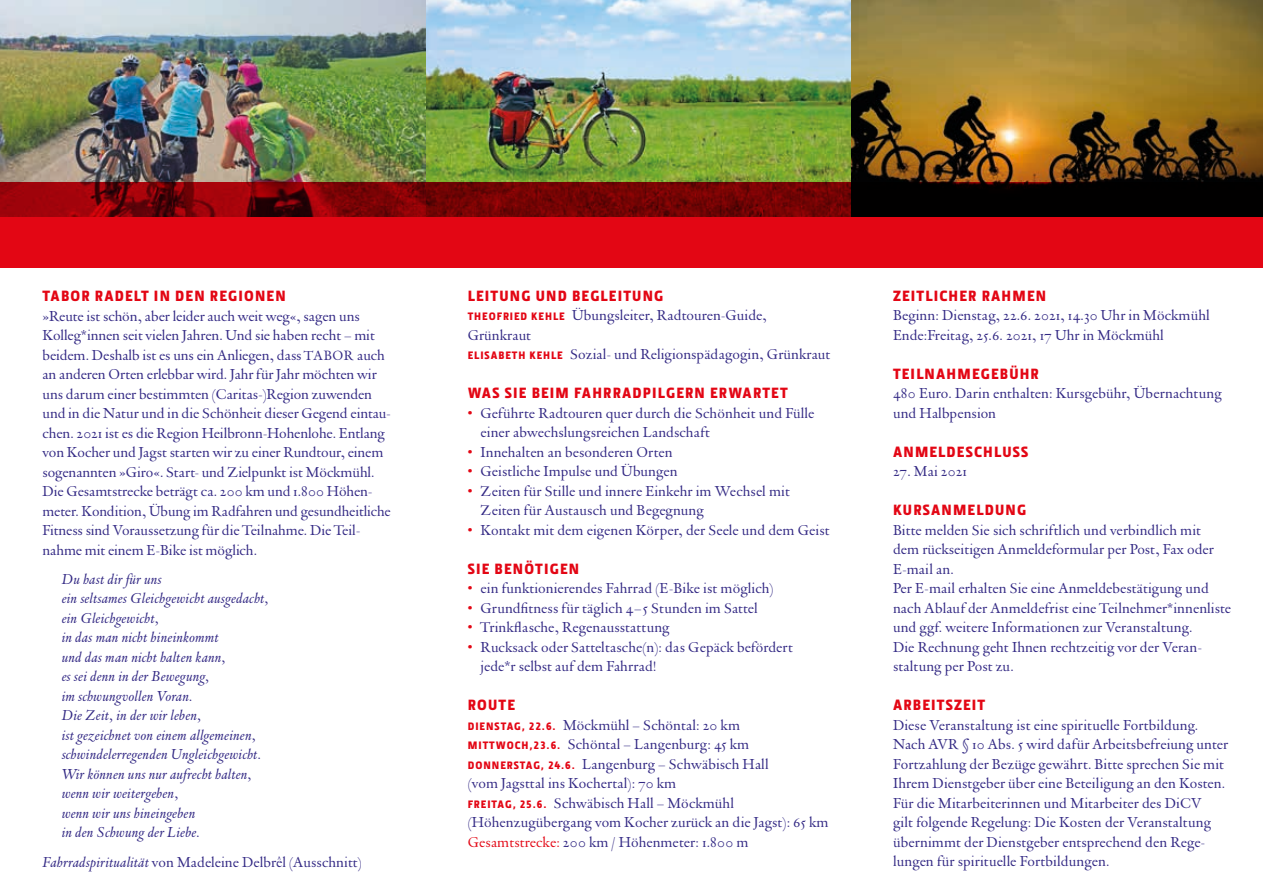
<style>
.page{position:relative;width:1263px;height:893px;background:#fff}
.page>*{position:absolute;margin:0;border:0;box-sizing:border-box;transform-origin:0 0}
.t1{font:15px/19.5px "DTL Vanden Keere D";letter-spacing:.01em;color:#312783}
.t2{font:italic 15px/19.5px "DTL Vanden Keere D";letter-spacing:.015em;color:#312783}
.t3{font:900 15px "Section";letter-spacing:.08em;color:#e30614}
.t4{font:15px "DTL Vanden Keere D Caps";letter-spacing:.01em;color:#312783}
.s1{font-size:14.1px}
.s2{font-family:"DTL Vanden Keere D Caps"}
.s3{font-style:italic}
.s4{font-family:"Section";font-weight:900;font-size:10.8px;color:#e30614}
.s5{color:#e30614}
.s6{font-family:"Section Black Caps";font-size:10.8px;color:#e30614}
.s7{font-family:"DTL Vanden Keere D"}
</style>
<div class="page">
<img style="left:0;top:0;width:1263px;height:183px">
<svg style="left:0;top:183px;width:1263px;height:85px;background:#a9040d"></svg>
<p class="t3" style="left:43px;top:288px;width:245px">TABOR RADELT IN DEN REGIONEN</p>
<p class="t1" style="left:43px;top:306px;width:350px">»Reute ist schön, aber leider auch weit weg«, sagen uns Kolleg*innen seit vielen Jahren. Und sie haben recht – mit beidem. Deshalb ist es uns ein Anliegen, dass <span class="s1">TABOR</span> auch an anderen Orten erlebbar wird. Jahr für Jahr möchten wir uns darum einer bestimmten (Caritas-)Region zuwenden und in die Natur und in die Schönheit dieser Gegend eintau&shy;chen. <span class="s2">2021</span> ist es die Region Heilbronn-Hohenlohe. Entlang von Kocher und Jagst starten wir zu einer Rundtour, einem sogenannten »Giro«. Start- und Zielpunkt ist Möckmühl.<br>Die Gesamtstrecke beträgt ca. <span class="s2">200</span> km und <span class="s2">1.800</span> Höhen&shy;meter. Kondition, Übung im Radfahren und gesundheitliche Fitness sind Voraussetzung für die Teilnahme. Die Teil&shy;nahme mit einem E-Bike ist möglich.</p>
<p class="t2" style="left:62px;top:569px;width:209px">Du hast dir für uns<br>ein seltsames Gleichgewicht ausgedacht, ein Gleichgewicht,<br>in das man nicht hineinkommt<br>und das man nicht halten kann,<br>es sei denn in der Bewegung,<br>im schwungvollen Voran.<br>Die Zeit, in der wir leben,<br>ist gezeichnet von einem allgemeinen, schwindelerregenden Ungleichgewicht.<br>Wir können uns nur aufrecht halten, wenn wir weitergehen,<br>wenn wir uns hineingeben<br>in den Schwung der Liebe.</p>
<p class="t1" style="left:43px;top:852px;width:321px"><span class="s3">Fahrradspiritualität</span> von Madeleine Delbrêl (Ausschnitt)</p>
<p class="t3" style="left:468px;top:287px;width:197px">LEITUNG UND BEGLEITUNG</p>
<p class="t1" style="left:468px;top:305px;width:364px"><span class="s4">THEOFRIED KEHLE</span> Übungsleiter, Radtouren-Guide,<br>Grünkraut<br><span class="s4">ELISABETH KEHLE</span> Sozial- und Religionspädagogin, Grünkraut</p>
<p class="t3" style="left:468px;top:384px;width:321px">WAS SIE BEIM FAHRRADPILGERN ERWARTET</p>
<p class="t1" style="left:480px;top:403px;width:335px;text-indent:-13px"><span class="s5">•</span> Geführte Radtouren quer durch die Schönheit und Fülle einer abwechslungsreichen Landschaft</p>
<p class="t1" style="left:468px;top:442px;width:206px"><span class="s5">•</span> Innehalten an besonderen Orten</p>
<p class="t1" style="left:468px;top:461px;width:211px"><span class="s5">•</span> Geistliche Impulse und Übungen</p>
<p class="t1" style="left:480px;top:481px;width:311px;text-indent:-13px"><span class="s5">•</span> Zeiten für Stille und innere Einkehr im Wechsel mit<br>Zeiten für Austausch und Begegnung</p>
<p class="t1" style="left:468px;top:520px;width:363px"><span class="s5">•</span> Kontakt mit dem eigenen Körper, der Seele und dem Geist</p>
<p class="t3" style="left:468px;top:560px;width:113px">SIE BENÖTIGEN</p>
<p class="t1" style="left:468px;top:578px;width:307px"><span class="s5">•</span> ein funktionierendes Fahrrad (E-Bike ist möglich)</p>
<p class="t1" style="left:468px;top:598px;width:291px"><span class="s5">•</span> Grundfitness für täglich <span class="s2">4–5</span> Stunden im Sattel</p>
<p class="t1" style="left:468px;top:617px;width:203px"><span class="s5">•</span> Trinkflasche, Regenausstattung</p>
<p class="t1" style="left:480px;top:637px;width:314px;text-indent:-13px"><span class="s5">•</span> Rucksack oder Satteltasche(n): das Gepäck befördert jede*r selbst auf dem Fahrrad!</p>
<p class="t3" style="left:468px;top:696px;width:49px">ROUTE</p>
<p class="t1" style="left:468px;top:715px;width:362px"><span class="s4">DIENSTAG,</span> <span class="s6">22.6.</span> Möckmühl – Schöntal: <span class="s2">20</span> km <span class="s4">MITTWOCH,</span><span class="s6">23.6.</span> Schöntal – Langenburg: <span class="s2">45</span> km <span class="s4">DONNERSTAG,</span> <span class="s6">24.6.</span> Langenburg – Schwäbisch Hall<br>(vom Jagsttal ins Kochertal): <span class="s2">70</span> km<br><span class="s4">FREITAG,</span> <span class="s6">25.6.</span> Schwäbisch Hall – Möckmühl (Höhenzugübergang vom Kocher zurück an die Jagst): <span class="s2">65</span> km <span class="s5">Gesamtstrecke:</span> <span class="s2">200</span> km / Höhenmeter: <span class="s2">1.800</span> m</p>
<p class="t3" style="left:893px;top:287px;width:155px">ZEITLICHER RAHMEN</p>
<p class="t1" style="left:893px;top:305px;width:318px">Beginn: Dienstag, <span class="s2">22.6. 2021, 14.30</span> Uhr in Möckmühl<br>Ende:Freitag, <span class="s2">25.6. 2021, 17</span> Uhr in Möckmühl</p>
<p class="t3" style="left:893px;top:365px;width:147px">TEILNAHMEGEBÜHR</p>
<p class="t1" style="left:893px;top:383px;width:330px"><span class="s2">480</span> Euro. Darin enthalten: Kursgebühr, Übernachtung und Halbpension</p>
<p class="t3" style="left:893px;top:443px;width:137px">ANMELDESCHLUSS</p>
<p class="t4" style="left:893px;top:462px;width:75px">27. <span class="s7">Mai</span> 2021</p>
<p class="t3" style="left:893px;top:501px;width:135px">KURSANMELDUNG</p>
<p class="t1" style="left:893px;top:520px;width:340px">Bitte melden Sie sich schriftlich und verbindlich mit<br>dem rückseitigen Anmeldeformular per Post, Fax oder E-mail an.<br>Per E-mail erhalten Sie eine Anmeldebestätigung und nach Ablauf der Anmeldefrist eine Teilnehmer*innenliste und ggf. weitere Informationen zur Veranstaltung.<br>Die Rechnung geht Ihnen rechtzeitig vor der Veran&shy;staltung per Post zu.</p>
<p class="t3" style="left:893px;top:696px;width:94px">ARBEITSZEIT</p>
<p class="t1" style="left:893px;top:715px;width:336px">Diese Veranstaltung ist eine spirituelle Fortbildung.<br>Nach AVR § <span class="s2">10</span> Abs. <span class="s2">5</span> wird dafür Arbeitsbefreiung unter Fortzahlung der Bezüge gewährt. Bitte sprechen Sie mit Ihrem Dienstgeber über eine Beteiligung an den Kosten.<br>Für die Mitarbeiterinnen und Mitarbeiter des DiCV<br>gilt folgende Regelung: Die Kosten der Veranstaltung übernimmt der Dienstgeber entsprechend den Rege&shy;lungen für spirituelle Fortbildungen.</p>
</div>
